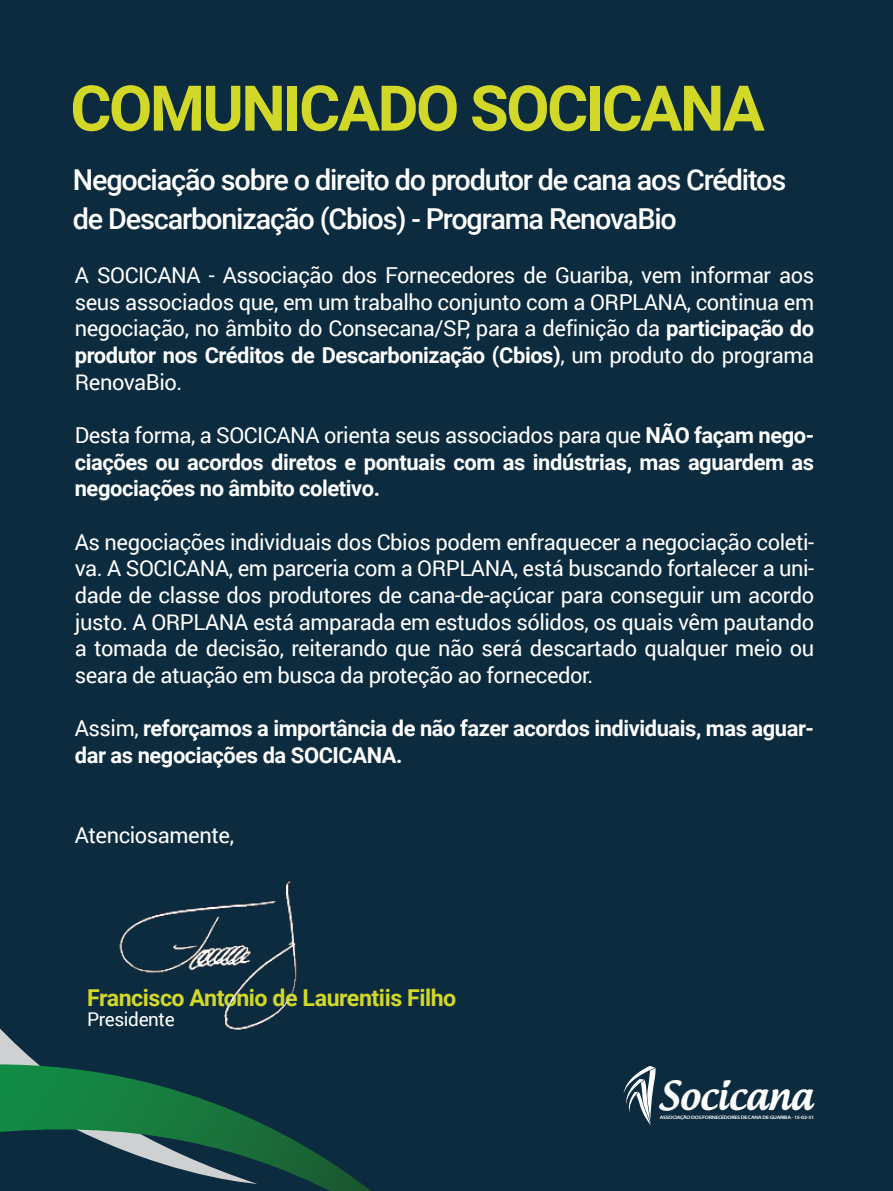
<style>
.page{position:relative;width:893px;height:1191px;background:#0c2b3f}
.page>*{position:absolute;margin:0;border:0;box-sizing:border-box;transform-origin:0 0}
.t1{font:700 63px "Roboto";letter-spacing:-.04em;color:#d2d827}
.t2{font:500 38.1px "Androgyne";color:#fff}
.t3{font:500 28.8px/38.7px "Roboto";letter-spacing:-.04em;color:#fff}
.t4{font:700 23.25px "Roboto";letter-spacing:-.02em;color:#d2d827}
.t5{font:21.9px/26.7px "Roboto";letter-spacing:-.02em;color:#fff;text-align:justify}
.t6{font:700 21.9px/26.7px "Roboto";letter-spacing:-.02em;color:#fff;text-align:justify}
.t7{font:18.9px "Roboto";letter-spacing:-.02em;color:#fff}
.t8{font:600 4.95px "Myriad Pro";letter-spacing:-.05em;color:#fff;scale:1.17 1}
.s1{font-weight:700}
.s2{font-weight:400}
</style>
<div class="page">
<svg style="left:0;top:1028px;width:38px;height:36px"></svg>
<svg style="left:0;top:1064px;width:371px;height:127px"></svg>
<svg style="left:624px;top:1066px;width:32px;height:59px"></svg>
<img style="left:119px;top:881px;width:178px;height:149px">
<h1 class="t1" style="left:70px;top:64px;width:696px">COMUNICADO SOCICANA</h1>
<h3 class="t3" style="left:73px;top:159px;width:715px">Negociação sobre o direito do produtor de cana aos Créditos de Descarbonização (Cbios) - Programa RenovaBio</h3>
<p class="t5" style="left:75px;top:261px;width:741px">A SOCICANA - Associação dos Fornecedores de Guariba, vem informar aos seus associados que, em um trabalho conjunto com a ORPLANA, continua em negociação, no âmbito do Consecana/SP, para a definição da <span class="s1">participação do produtor nos Créditos de Descarbonização (Cbios)</span>, um produto do programa RenovaBio.</p>
<p class="t6" style="left:75px;top:421px;width:741px"><span class="s2">Desta forma, a SOCICANA orienta seus associados para que</span> NÃO façam nego&shy;ciações ou acordos diretos e pontuais com as indústrias, mas aguardem as negociações no âmbito coletivo.</p>
<p class="t5" style="left:75px;top:527px;width:741px">As negociações individuais dos Cbios podem enfraquecer a negociação coleti&shy;va. A SOCICANA, em parceria com a ORPLANA, está buscando fortalecer a uni&shy;dade de classe dos produtores de cana-de-açúcar para conseguir um acordo justo. A ORPLANA está amparada em estudos sólidos, os quais vêm pautando a tomada de decisão, reiterando que não será descartado qualquer meio ou seara de atuação em busca da proteção ao fornecedor.</p>
<p class="t6" style="left:75px;top:714px;width:741px"><span class="s2">Assim,</span> reforçamos a importância de não fazer acordos individuais, mas aguar&shy;dar as negociações da SOCICANA.</p>
<p class="t5" style="left:75px;top:821px;width:161px">Atenciosamente,</p>
<p class="t4" style="left:87px;top:981px;width:371px">Francisco Antonio de Laurentiis Filho</p>
<p class="t7" style="left:87px;top:1006px;width:89px">Presidente</p>
<h2 class="t2" style="left:658px;top:1071px;width:156px">Socicana</h2>
<p class="t8" style="left:660px;top:1114px;width:134px">ASSOCIAÇÃO DOS FORNECEDORES DE CANA DE GUARIBA - 15-02-51</p>
</div>
